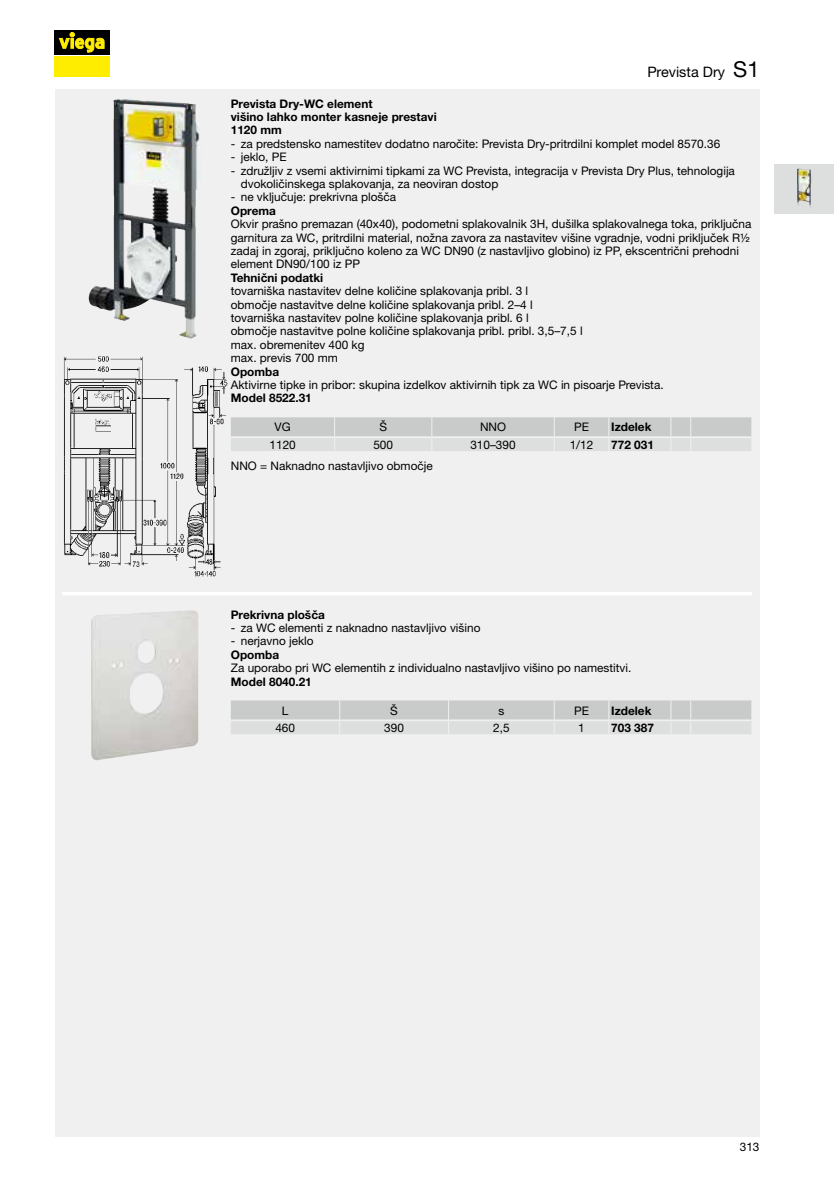
<style>
.page{position:relative;width:834px;height:1181px;background:#fff}
.page>*{position:absolute;margin:0;border:0;box-sizing:border-box;transform-origin:0 0}
.t1{font:14.35px "M Ying Hei PR Cfor Viega W4";color:#000}
.t2{font:11.9px/13.5px "M Ying Hei PR Cfor Viega W4";color:#000}
.t3{font:11.9px/13.5px "M Ying Hei PR Cfor Viega W7";color:#000}
.s1{font-size:21.88px}
</style>
<div class="page">
<div style="left:55px;top:89px;width:704px;height:1047px;background:#f0f0f0"></div>
<div style="left:774px;top:164px;width:59px;height:49px;background:#dddede"></div>
<img style="left:797px;top:169px;width:14px;height:39px">
<svg style="left:231px;top:417px;width:521px;height:34px;background:#d3d4d4"></svg>
<img style="left:89px;top:99px;width:111px;height:240px">
<img style="left:64px;top:356px;width:164px;height:221px">
<svg style="left:231px;top:700px;width:521px;height:34px;background:#d3d4d4"></svg>
<img style="left:91px;top:610px;width:102px;height:149px">
<hr style="left:62px;top:592px;width:690px;height:3px;background:#fff">
<div style="left:55px;top:56px;width:55px;height:21px;background:#ffed00"></div>
<div style="left:55px;top:30px;width:55px;height:24px;background:#000"></div>
<svg style="left:59px;top:32px;width:45px;height:21px"></svg>
<p class="t1" style="left:647px;top:63px;width:113px">Prevista Dry <span class="s1">S1</span></p>
<p class="t3" style="left:231px;top:97px;width:207px">-Prevista -Dry-WC element<br>višino lahko monter kasneje prestavi<br>1120 -mm</p>
<p class="t2" style="left:231px;top:137px;width:491px">- za predstensko namestitev dodatno naročite: Prevista -Dry-pritrdilni komplet model 8570.36</p>
<p class="t2" style="left:231px;top:150px;width:57px">- jeklo, PE</p>
<p class="t2" style="left:241px;top:164px;width:495px;text-indent:-10px">- združljiv z vsemi aktivirnimi tipkami za WC Prevista, integracija v Prevista -Dry -Plus, tehnologija dvokoličinskega splakovanja, za neoviran dostop</p>
<p class="t2" style="left:231px;top:190px;width:167px">- ne vključuje: prekrivna plošča</p>
<p class="t3" style="left:231px;top:204px;width:47px">Oprema</p>
<p class="t2" style="left:231px;top:217px;width:522px">Okvir prašno premazan (40x40), podometni splakovalnik 3H, dušilka splakovalnega toka, priključna garnitura za WC, pritrdilni material, nožna zavora za nastavitev višine vgradnje, vodni priključek R½ zadaj in zgoraj, priključno koleno za WC DN90 (z nastavljivo globino) iz PP, ekscentrični prehodni element DN90/100 iz PP</p>
<p class="t3" style="left:231px;top:271px;width:94px">Tehnični podatki</p>
<p class="t2" style="left:231px;top:284px;width:353px">tovarniška nastavitev delne količine splakovanja pribl. 3 l<br>območje nastavitve delne količine splakovanja pribl. 2–4 l tovarniška nastavitev polne količine splakovanja pribl. 6 l<br>območje nastavitve polne količine splakovanja pribl. pribl. 3,5–7,5 l max. obremenitev 400 -kg<br>max. previs 700 -mm</p>
<p class="t3" style="left:231px;top:365px;width:50px">Opomba</p>
<p class="t2" style="left:231px;top:378px;width:434px">Aktivirne tipke in pribor: skupina izdelkov aktivirnih tipk za WC in pisoarje Prevista.</p>
<p class="t3" style="left:231px;top:391px;width:82px">Model 8522.31</p>
<p class="t2" style="left:274px;top:420px;width:18px">VG</p>
<p class="t2" style="left:379px;top:420px;width:9px">Š</p>
<p class="t2" style="left:480px;top:420px;width:28px">NNO</p>
<p class="t2" style="left:574px;top:420px;width:16px">PE</p>
<p class="t3" style="left:611px;top:420px;width:42px">Izdelek</p>
<p class="t2" style="left:269px;top:438px;width:28px">1120</p>
<p class="t2" style="left:373px;top:438px;width:21px">500</p>
<p class="t2" style="left:470px;top:438px;width:47px">310–390</p>
<p class="t2" style="left:569px;top:438px;width:25px">1/12</p>
<p class="t3" style="left:611px;top:438px;width:44px">772 031</p>
<p class="t2" style="left:231px;top:459px;width:203px">NNO = -Naknadno nastavljivo območje</p>
<p class="t3" style="left:231px;top:607px;width:96px">Prekrivna plošča</p>
<p class="t2" style="left:231px;top:621px;width:251px">- za WC elementi z naknadno nastavljivo višino</p>
<p class="t2" style="left:231px;top:634px;width:84px">- nerjavno jeklo</p>
<p class="t3" style="left:231px;top:648px;width:50px">Opomba</p>
<p class="t2" style="left:231px;top:661px;width:402px">Za uporabo pri WC elementih z individualno nastavljivo višino po namestitvi.</p>
<p class="t3" style="left:231px;top:674px;width:82px">Model 8040.21</p>
<p class="t2" style="left:282px;top:703px;width:8px">L</p>
<p class="t2" style="left:390px;top:703px;width:9px">Š</p>
<p class="t2" style="left:498px;top:703px;width:7px">s</p>
<p class="t2" style="left:574px;top:703px;width:16px">PE</p>
<p class="t3" style="left:611px;top:703px;width:42px">Izdelek</p>
<p class="t2" style="left:275px;top:721px;width:21px">460</p>
<p class="t2" style="left:384px;top:721px;width:21px">390</p>
<p class="t2" style="left:493px;top:721px;width:18px">2,5</p>
<p class="t2" style="left:578px;top:721px;width:8px">1</p>
<p class="t3" style="left:611px;top:721px;width:44px">703 387</p>
<p class="t2" style="left:739px;top:1140px;width:21px">313</p>
</div>
